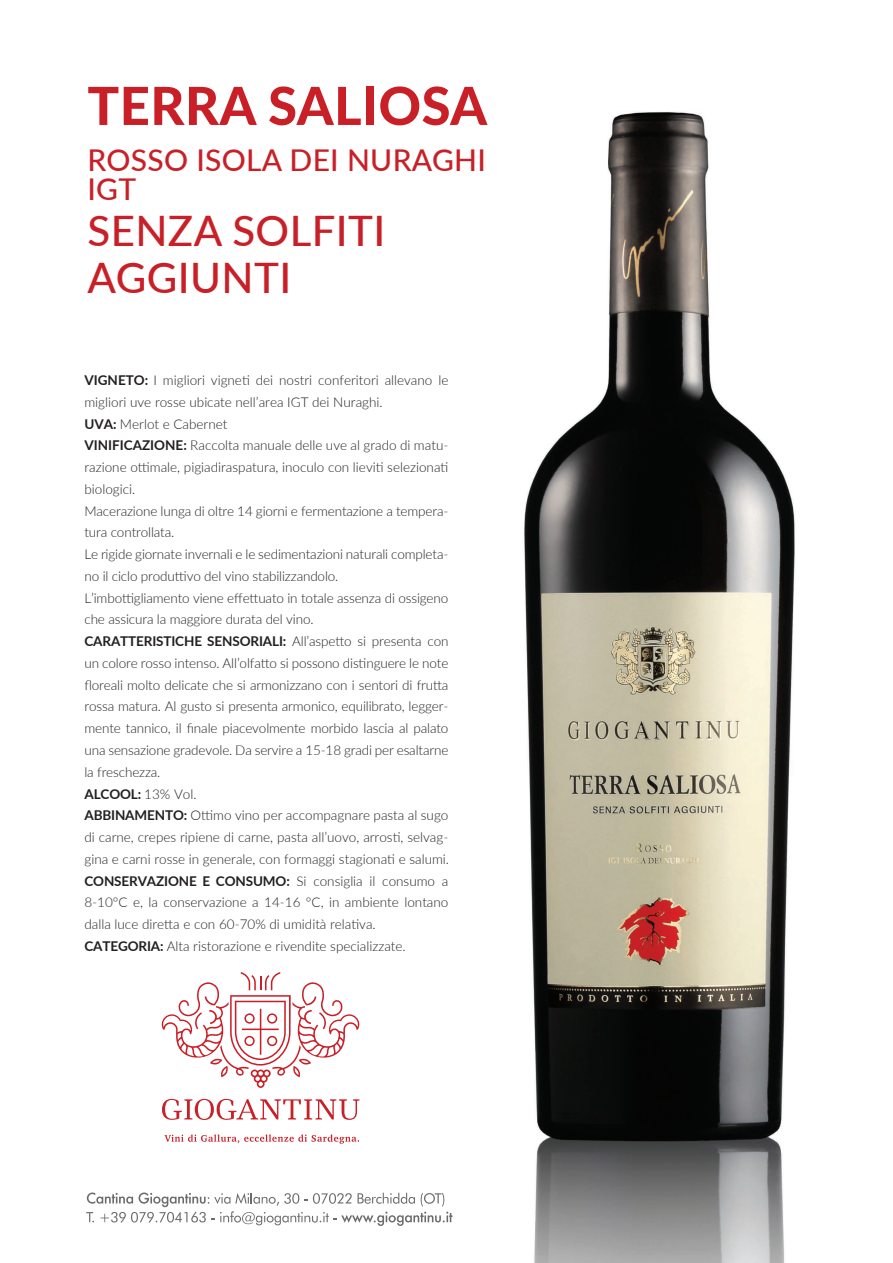
<style>
.page{position:relative;width:893px;height:1263px;background:#fff}
.page>*{position:absolute;margin:0;border:0;box-sizing:border-box;transform-origin:0 0}
.t1{font:800 52.5px "Lato";letter-spacing:.01em;color:#c92028}
.t2{font:500 42px/46.5px "Lato";letter-spacing:.01em;color:#c92028}
.t3{font:500 30px/28.5px "Lato";letter-spacing:.01em;color:#c92028}
.t4{font:300 13.5px/21.8px "Lato";letter-spacing:-.01em;color:#231f20}
.s1{font-weight:700}
</style>
<div class="page">
<img style="left:524px;top:111px;width:271px;height:1152px">
<svg style="left:86px;top:1192px;width:367px;height:34px"></svg>
<svg style="left:162px;top:972px;width:197px;height:116px"></svg>
<svg style="left:162px;top:1099px;width:198px;height:21px"></svg>
<svg style="left:164px;top:1134px;width:195px;height:10px"></svg>
<h1 class="t1" style="left:87px;top:73px;width:401px">TERRA SALIOSA</h1>
<h3 class="t3" style="left:87px;top:145px;width:400px">ROSSO ISOLA DEI NURAGHI<br>IGT</h3>
<h2 class="t2" style="left:87px;top:207px;width:300px">SENZA SOLFITI<br>AGGIUNTI</h2>
<p class="t4" style="left:84px;top:369px;width:366px"><span class="s1">VIGNETO:</span> I migliori vigneti dei nostri conferitori allevano le migliori uve rosse ubicate nell’area IGT dei Nuraghi.<br><span class="s1">UVA:</span> Merlot e Cabernet<br><span class="s1">VINIFICAZIONE:</span> Raccolta manuale delle uve al grado di matu&shy;razione ottimale, pigiadiraspatura, inoculo con lieviti selezionati biologici.<br>Macerazione lunga di oltre 14 giorni e fermentazione a tempera&shy;tura controllata.<br>Le rigide giornate invernali e le sedimentazioni naturali completa&shy;no il ciclo produttivo del vino stabilizzandolo.<br>L’imbottigliamento viene effettuato in totale assenza di ossigeno che assicura la maggiore durata del vino.<br><span class="s1">CARATTERISTICHE SENSORIALI:</span> All’aspetto si presenta con un colore rosso intenso. All’olfatto si possono distinguere le note floreali molto delicate che si armonizzano con i sentori di frutta rossa matura. Al gusto si presenta armonico, equilibrato, legger&shy;mente tannico, il finale piacevolmente morbido lascia al palato una sensazione gradevole. Da servire a 15-18 gradi per esaltarne la freschezza.<br><span class="s1">ALCOOL:</span> 13% Vol.<br><span class="s1">ABBINAMENTO:</span> Ottimo vino per accompagnare pasta al sugo di carne, crepes ripiene di carne, pasta all’uovo, arrosti, selvag&shy;gina e carni rosse in generale, con formaggi stagionati e salumi.<br><span class="s1">CONSERVAZIONE E CONSUMO:</span> Si consiglia il consumo a 8-10°C e, la conservazione a 14-16 °C, in ambiente lontano dalla luce diretta e con 60-70% di umidità relativa.<br><span class="s1">CATEGORIA:</span> Alta ristorazione e rivendite specializzate.</p>
</div>
